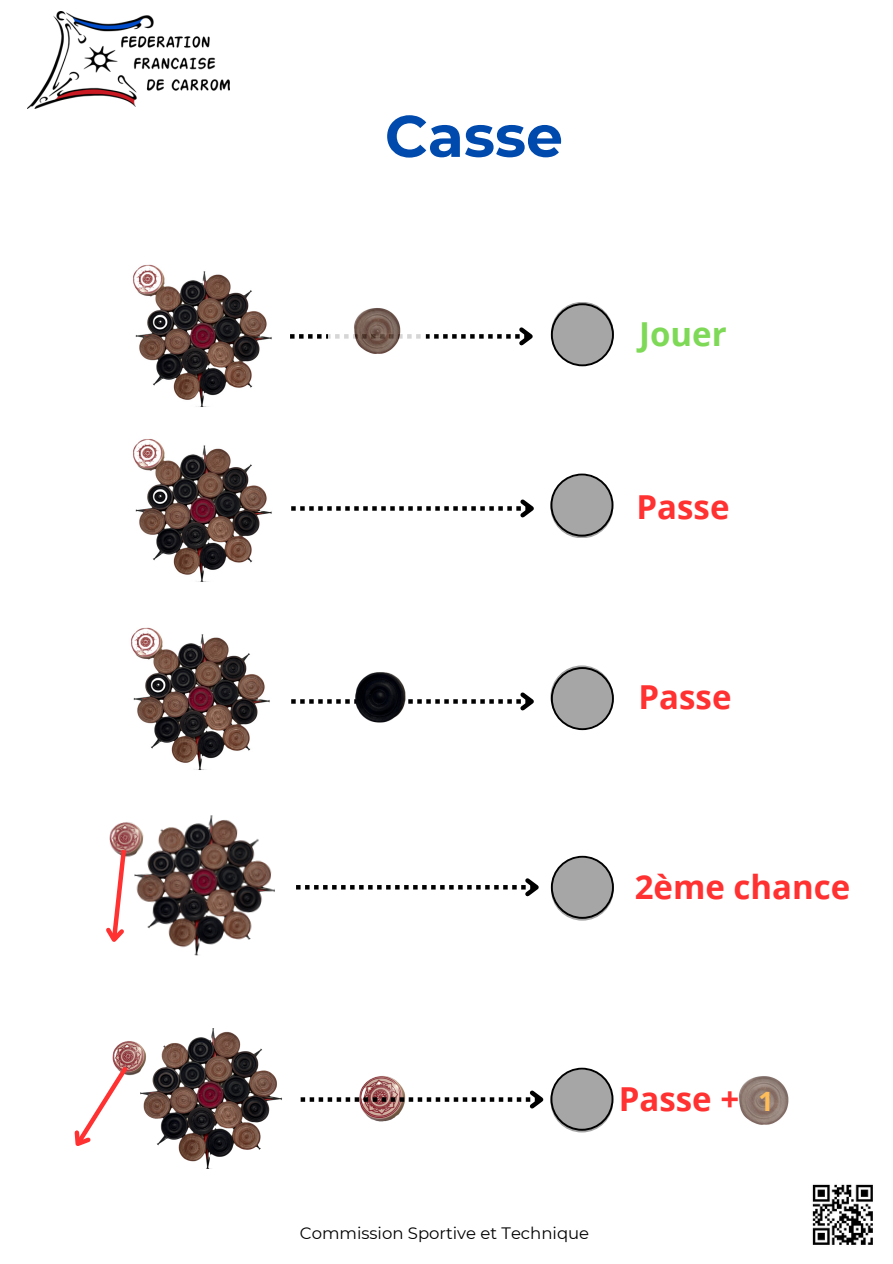
<style>
.page{position:relative;width:893px;height:1264px;background:#fff}
.page>*{position:absolute;margin:0;border:0;box-sizing:border-box;transform-origin:0 0}
.t1{font:700 58.5px "Montserrat";color:#004aad}
.t2{font:700 33px "Open Sans";color:#ff3131}
.t3{font:700 33px "Open Sans";color:#7ed957}
.t4{font:700 26.55px "Open Sans";color:#ffbd59}
.t5{font:16.5px "Montserrat";color:#000}
</style>
<div class="page">
<img style="left:133px;top:264px;width:139px;height:318px">
<img style="left:109px;top:815px;width:166px;height:141px">
<svg style="left:106px;top:845px;width:23px;height:103px"></svg>
<img style="left:112px;top:1028px;width:170px;height:141px">
<svg style="left:74px;top:1061px;width:58px;height:96px"></svg>
<img style="left:738px;top:1076px;width:51px;height:49px">
<svg style="left:290px;top:327px;width:243px;height:19px"></svg>
<img style="left:328px;top:308px;width:97px;height:46px">
<img style="left:131px;top:627px;width:139px;height:143px">
<svg style="left:291px;top:692px;width:243px;height:19px"></svg>
<svg style="left:296px;top:878px;width:243px;height:19px"></svg>
<img style="left:352px;top:672px;width:59px;height:51px">
<svg style="left:291px;top:499px;width:243px;height:19px"></svg>
<img style="left:27px;top:11px;width:203px;height:97px">
<svg style="left:551px;top:303px;width:63px;height:63px"></svg>
<svg style="left:551px;top:855px;width:63px;height:63px"></svg>
<svg style="left:300px;top:1067px;width:313px;height:63px"></svg>
<svg style="left:550px;top:473px;width:63px;height:63px"></svg>
<svg style="left:551px;top:667px;width:63px;height:63px"></svg>
<img style="left:812px;top:1184px;width:61px;height:61px">
<p class="t1" style="left:385px;top:100px;width:180px">Casse</p>
<p class="t3" style="left:639px;top:310px;width:89px">Jouer</p>
<p class="t2" style="left:636px;top:483px;width:94px">Passe</p>
<p class="t2" style="left:638px;top:673px;width:94px">Passe</p>
<p class="t2" style="left:634px;top:863px;width:217px">2ème chance</p>
<p class="t2" style="left:618px;top:1076px;width:122px">Passe +</p>
<p class="t4" style="left:758px;top:1083px;width:17px">1</p>
<p class="t5" style="left:300px;top:1223px;width:291px">Commission Sportive et Technique</p>
</div>
